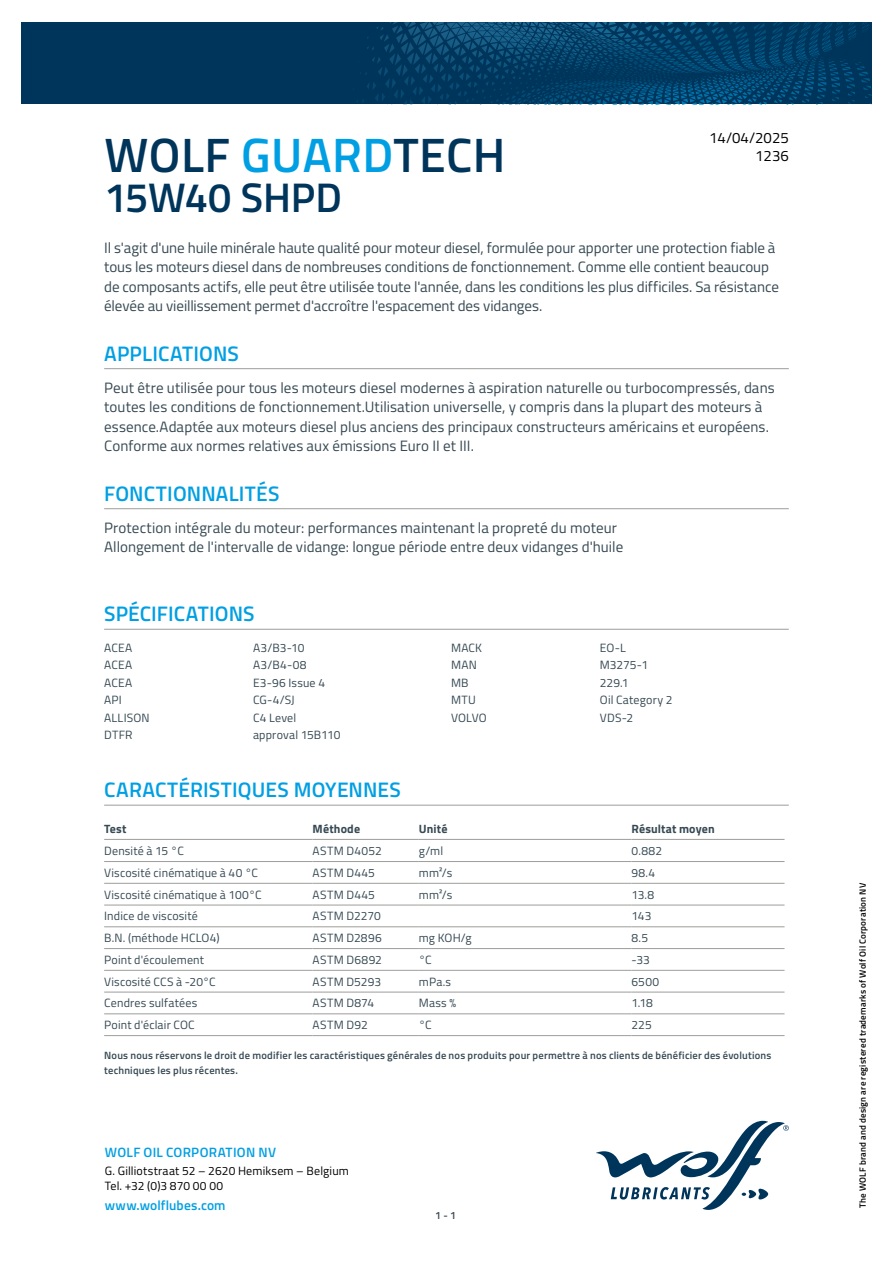
<style>
.page{position:relative;width:893px;height:1263px;background:#fff}
.page>*{position:absolute;margin:0;border:0;box-sizing:border-box;transform-origin:0 0}
.t1{font:600 48.3px "Titillium";letter-spacing:.01em;color:#00355b}
.t2{font:600 41.4px "Titillium";letter-spacing:-.005em;color:#00355b}
.t3{font:600 21px "Titillium";letter-spacing:.005em;color:#009fe3}
.t4{font:15px/19.5px "Titillium";letter-spacing:.005em;color:#364953}
.t5{font:15px/18px "Titillium";color:#000;text-align:right}
.t6{font:600 13.5px "Titillium";letter-spacing:.015em;color:#009fe3}
.t7{font:12px "Titillium";letter-spacing:.015em;color:#364953}
.t8{font:12px/14.4px "Titillium";letter-spacing:.015em;color:#000}
.t9{font:700 12px "Titillium";letter-spacing:.01em;color:#364953}
.t10{font:600 10.5px/15px "Titillium";letter-spacing:.02em;color:#364953}
.t11{font:600 9px "Titillium";letter-spacing:.025em;color:#000}
.s1{color:#009fe3}
</style>
<div class="page">
<svg style="left:596px;top:1121px;width:193px;height:89px"></svg>
<svg style="left:21px;top:22px;width:851px;height:82px;background:#013b62"></svg>
<hr style="left:104px;top:368px;width:685px;height:1px;background:#9d9d9c">
<hr style="left:104px;top:508px;width:685px;height:1px;background:#9d9d9c">
<hr style="left:104px;top:629px;width:685px;height:1px;background:#9d9d9c">
<hr style="left:104px;top:805px;width:685px;height:1px;background:#9d9d9c">
<hr style="left:104px;top:839px;width:209px;height:1px;background:#9d9d9c">
<hr style="left:313px;top:839px;width:106px;height:1px;background:#9d9d9c">
<hr style="left:419px;top:839px;width:212px;height:1px;background:#9d9d9c">
<hr style="left:631px;top:839px;width:153px;height:1px;background:#9d9d9c">
<hr style="left:104px;top:861px;width:209px;height:1px;background:#9d9d9c">
<hr style="left:313px;top:861px;width:106px;height:1px;background:#9d9d9c">
<hr style="left:419px;top:861px;width:212px;height:1px;background:#9d9d9c">
<hr style="left:631px;top:861px;width:153px;height:1px;background:#9d9d9c">
<hr style="left:104px;top:883px;width:209px;height:1px;background:#9d9d9c">
<hr style="left:313px;top:883px;width:106px;height:1px;background:#9d9d9c">
<hr style="left:419px;top:883px;width:212px;height:1px;background:#9d9d9c">
<hr style="left:631px;top:883px;width:153px;height:1px;background:#9d9d9c">
<hr style="left:104px;top:905px;width:209px;height:1px;background:#9d9d9c">
<hr style="left:313px;top:905px;width:106px;height:1px;background:#9d9d9c">
<hr style="left:419px;top:905px;width:212px;height:1px;background:#9d9d9c">
<hr style="left:631px;top:905px;width:153px;height:1px;background:#9d9d9c">
<hr style="left:104px;top:926px;width:209px;height:1px;background:#9d9d9c">
<hr style="left:313px;top:926px;width:106px;height:1px;background:#9d9d9c">
<hr style="left:419px;top:926px;width:212px;height:1px;background:#9d9d9c">
<hr style="left:631px;top:926px;width:153px;height:1px;background:#9d9d9c">
<hr style="left:104px;top:948px;width:209px;height:1px;background:#9d9d9c">
<hr style="left:313px;top:948px;width:106px;height:1px;background:#9d9d9c">
<hr style="left:419px;top:948px;width:212px;height:1px;background:#9d9d9c">
<hr style="left:631px;top:948px;width:153px;height:1px;background:#9d9d9c">
<hr style="left:104px;top:970px;width:209px;height:1px;background:#9d9d9c">
<hr style="left:313px;top:970px;width:106px;height:1px;background:#9d9d9c">
<hr style="left:419px;top:970px;width:212px;height:1px;background:#9d9d9c">
<hr style="left:631px;top:970px;width:153px;height:1px;background:#9d9d9c">
<hr style="left:104px;top:992px;width:209px;height:1px;background:#9d9d9c">
<hr style="left:313px;top:992px;width:106px;height:1px;background:#9d9d9c">
<hr style="left:419px;top:992px;width:212px;height:1px;background:#9d9d9c">
<hr style="left:631px;top:992px;width:153px;height:1px;background:#9d9d9c">
<hr style="left:104px;top:1013px;width:209px;height:1px;background:#9d9d9c">
<hr style="left:313px;top:1013px;width:106px;height:1px;background:#9d9d9c">
<hr style="left:419px;top:1013px;width:212px;height:1px;background:#9d9d9c">
<hr style="left:631px;top:1013px;width:153px;height:1px;background:#9d9d9c">
<hr style="left:104px;top:1035px;width:209px;height:1px;background:#9d9d9c">
<hr style="left:313px;top:1035px;width:106px;height:1px;background:#9d9d9c">
<hr style="left:419px;top:1035px;width:212px;height:1px;background:#9d9d9c">
<hr style="left:631px;top:1035px;width:153px;height:1px;background:#9d9d9c">
<p class="t5" style="left:709px;top:128px;width:81px">14/04/2025<br>1236</p>
<h1 class="t1" style="left:104px;top:118px;width:403px">WOLF <span class="s1">GUARD</span>TECH</h1>
<h2 class="t2" style="left:104px;top:166px;width:239px">15W40 SHPD</h2>
<p class="t4" style="left:104px;top:237px;width:676px">Il s'agit d'une huile minérale haute qualité pour moteur diesel, formulée pour apporter une protection fiable à tous les moteurs diesel dans de nombreuses conditions de fonctionnement. Comme elle contient beaucoup de composants actifs, elle peut être utilisée toute l'année, dans les conditions les plus difficiles. Sa résistance élevée au vieillissement permet d'accroître l'espacement des vidanges.</p>
<h3 class="t3" style="left:104px;top:337px;width:136px">APPLICATIONS</h3>
<p class="t4" style="left:104px;top:377px;width:672px">Peut être utilisée pour tous les moteurs diesel modernes à aspiration naturelle ou turbocompressés, dans toutes les conditions de fonctionnement.Utilisation universelle, y compris dans la plupart des moteurs à essence.Adaptée aux moteurs diesel plus anciens des principaux constructeurs américains et européens.<br>Conforme aux normes relatives aux émissions Euro II et III.</p>
<h3 class="t3" style="left:104px;top:477px;width:177px">FONCTIONNALITÉS</h3>
<p class="t4" style="left:104px;top:517px;width:521px">Protection intégrale du moteur: performances maintenant la propreté du moteur<br>Allongement de l'intervalle de vidange: longue période entre deux vidanges d'huile</p>
<h3 class="t3" style="left:104px;top:598px;width:152px">SPÉCIFICATIONS</h3>
<p class="t7" style="left:104px;top:639px;width:30px">ACEA</p>
<p class="t7" style="left:253px;top:639px;width:53px">A3/B3-10</p>
<p class="t7" style="left:104px;top:656px;width:30px">ACEA</p>
<p class="t7" style="left:253px;top:656px;width:55px">A3/B4-08</p>
<p class="t7" style="left:104px;top:674px;width:30px">ACEA</p>
<p class="t7" style="left:253px;top:674px;width:74px">E3-96 Issue 4</p>
<p class="t7" style="left:104px;top:691px;width:19px">API</p>
<p class="t7" style="left:253px;top:691px;width:43px">CG-4/SJ</p>
<p class="t7" style="left:104px;top:709px;width:47px">ALLISON</p>
<p class="t7" style="left:253px;top:709px;width:45px">C4 Level</p>
<p class="t7" style="left:104px;top:726px;width:30px">DTFR</p>
<p class="t7" style="left:253px;top:726px;width:89px">approval 15B110</p>
<p class="t7" style="left:451px;top:639px;width:33px">MACK</p>
<p class="t7" style="left:600px;top:639px;width:28px">EO-L</p>
<p class="t7" style="left:451px;top:656px;width:27px">MAN</p>
<p class="t7" style="left:600px;top:656px;width:50px">M3275-1</p>
<p class="t7" style="left:451px;top:674px;width:19px">MB</p>
<p class="t7" style="left:600px;top:674px;width:30px">229.1</p>
<p class="t7" style="left:451px;top:691px;width:26px">MTU</p>
<p class="t7" style="left:600px;top:691px;width:74px">Oil Category 2</p>
<p class="t7" style="left:451px;top:709px;width:37px">VOLVO</p>
<p class="t7" style="left:600px;top:709px;width:35px">VDS-2</p>
<h3 class="t3" style="left:104px;top:774px;width:298px">CARACTÉRISTIQUES MOYENNES</h3>
<p class="t9" style="left:104px;top:820px;width:24px">Test</p>
<p class="t9" style="left:313px;top:820px;width:49px">Méthode</p>
<p class="t9" style="left:419px;top:820px;width:30px">Unité</p>
<p class="t9" style="left:631px;top:820px;width:85px">Résultat moyen</p>
<p class="t7" style="left:104px;top:842px;width:81px">Densité à 15 °C</p>
<p class="t7" style="left:313px;top:842px;width:71px">ASTM D4052</p>
<p class="t7" style="left:419px;top:842px;width:26px">g/ml</p>
<p class="t7" style="left:631px;top:842px;width:32px">0.882</p>
<p class="t7" style="left:104px;top:864px;width:155px">Viscosité cinématique à 40 °C</p>
<p class="t7" style="left:313px;top:864px;width:64px">ASTM D445</p>
<p class="t7" style="left:419px;top:864px;width:35px">mm²/s</p>
<p class="t7" style="left:631px;top:864px;width:25px">98.4</p>
<p class="t7" style="left:104px;top:886px;width:159px">Viscosité cinématique à 100°C</p>
<p class="t7" style="left:313px;top:886px;width:64px">ASTM D445</p>
<p class="t7" style="left:419px;top:886px;width:35px">mm²/s</p>
<p class="t7" style="left:631px;top:886px;width:24px">13.8</p>
<p class="t7" style="left:104px;top:907px;width:95px">Indice de viscosité</p>
<p class="t7" style="left:313px;top:907px;width:70px">ASTM D2270</p>
<p class="t7" style="left:631px;top:907px;width:21px">143</p>
<p class="t7" style="left:104px;top:929px;width:117px">B.N. (méthode HCLO4)</p>
<p class="t7" style="left:313px;top:929px;width:71px">ASTM D2896</p>
<p class="t7" style="left:419px;top:929px;width:54px">mg KOH/g</p>
<p class="t7" style="left:631px;top:929px;width:18px">8.5</p>
<p class="t7" style="left:104px;top:951px;width:101px">Point d'écoulement</p>
<p class="t7" style="left:313px;top:951px;width:71px">ASTM D6892</p>
<p class="t7" style="left:419px;top:951px;width:14px">°C</p>
<p class="t7" style="left:631px;top:951px;width:20px">-33</p>
<p class="t7" style="left:104px;top:973px;width:113px">Viscosité CCS à -20°C</p>
<p class="t7" style="left:313px;top:973px;width:70px">ASTM D5293</p>
<p class="t7" style="left:419px;top:973px;width:34px">mPa.s</p>
<p class="t7" style="left:631px;top:973px;width:29px">6500</p>
<p class="t7" style="left:104px;top:994px;width:95px">Cendres sulfatées</p>
<p class="t7" style="left:313px;top:994px;width:63px">ASTM D874</p>
<p class="t7" style="left:419px;top:994px;width:39px">Mass %</p>
<p class="t7" style="left:631px;top:994px;width:23px">1.18</p>
<p class="t7" style="left:104px;top:1016px;width:92px">Point d'éclair COC</p>
<p class="t7" style="left:313px;top:1016px;width:57px">ASTM D92</p>
<p class="t7" style="left:419px;top:1016px;width:14px">°C</p>
<p class="t7" style="left:631px;top:1016px;width:22px">225</p>
<p class="t10" style="left:104px;top:1048px;width:669px">Nous nous réservons le droit de modifier les caractéristiques générales de nos produits pour permettre à nos clients de bénéficier des évolutions techniques les plus récentes.</p>
<p class="t6" style="left:105px;top:1142px;width:173px">WOLF OIL CORPORATION NV</p>
<p class="t8" style="left:105px;top:1163px;width:246px">G. Gilliotstraat 52 – 2620 Hemiksem – Belgium<br>Tel. +32 (0)3 870 00 00</p>
<p class="t6" style="left:105px;top:1195px;width:122px">www.wolflubes.com</p>
<p class="t10" style="left:435px;top:1207px;width:22px">1 - 1</p>
<p class="t11" style="left:856px;top:1208px;width:326px;rotate:-90deg">The WOLF brand and design are registered trademarks of Wolf Oil Corporation NV</p>
</div>
